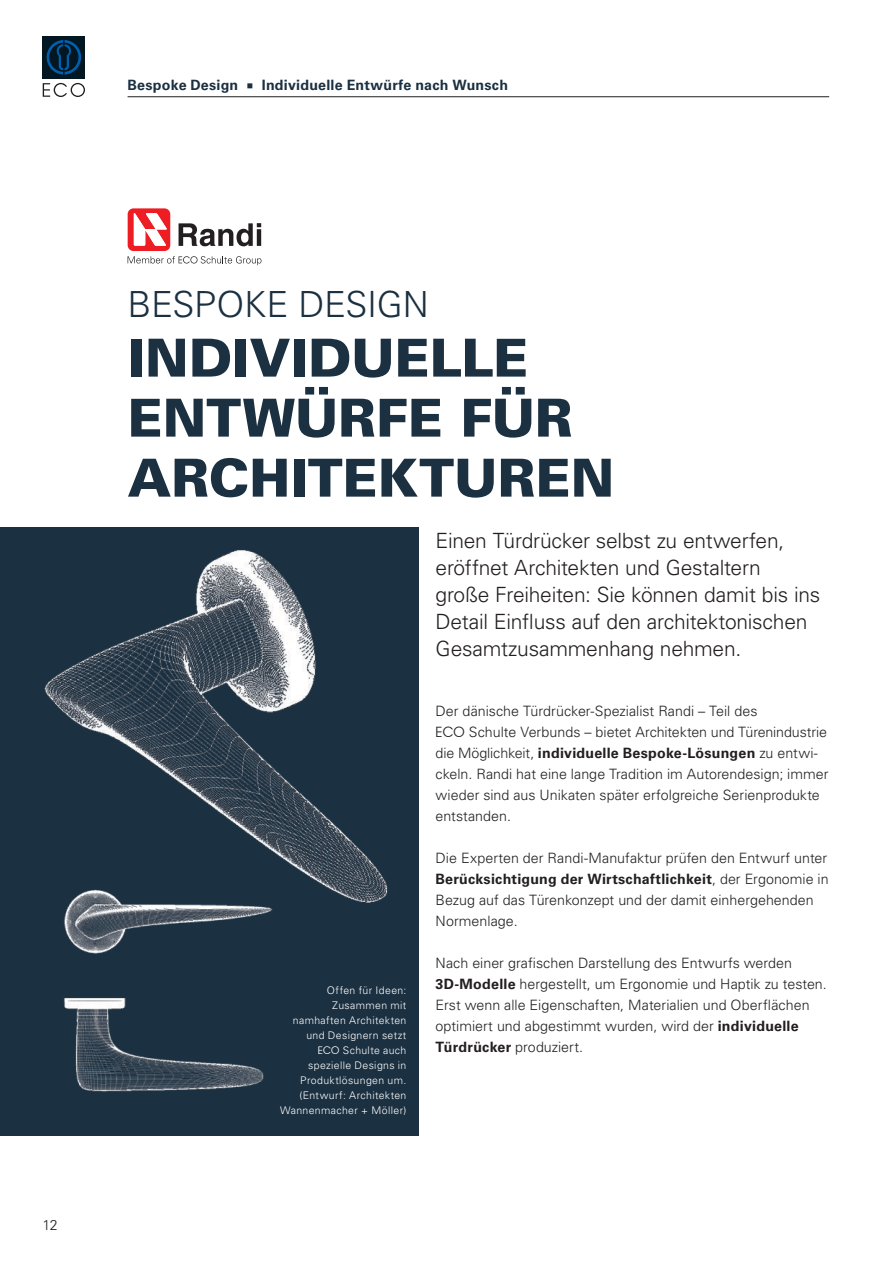
<style>
.page{position:relative;width:893px;height:1263px;background:#fff}
.page>*{position:absolute;margin:0;border:0;box-sizing:border-box;transform-origin:0 0}
.t1{font:900 52.5px/60px "Univers LT Pro 75";color:#1b3041}
.t2{font:300 36px "Univers LT Pro 45";letter-spacing:-.005em;color:#1b3041}
.t3{font:300 21px/27px "Univers LT Pro 45";letter-spacing:-.01em;color:#231f20}
.t4{font:300 14.25px/21px "Univers LT Pro 45";color:#231f20}
.t5{font:700 14.25px "Univers LT Pro 65";letter-spacing:.015em;color:#231f20}
.t6{font:700 14.25px "Univers LT Pro 65";letter-spacing:.015em;color:#1b3041}
.t7{font:300 10.5px/15px "Univers LT Pro 45";letter-spacing:.035em;color:#fff;text-align:right}
.s1{font-family:"Avant Garde IT Cby BT";font-weight:400}
.s2{font-family:"Univers LT Pro 45";font-weight:300}
.s3{font-family:"Univers LT Pro 65";font-weight:700}
</style>
<div class="page">
<div style="left:0;top:527px;width:418px;height:608px;background:#1b3041"></div>
<img style="left:44px;top:550px;width:344px;height:353px">
<img style="left:62px;top:886px;width:214px;height:68px">
<img style="left:64px;top:998px;width:200px;height:94px">
<svg style="left:128px;top:208px;width:133px;height:57px"></svg>
<hr style="left:128px;top:96px;width:701px;height:1px;background:#231f20">
<div style="left:43px;top:36px;width:42px;height:42px;background:#031722"></div>
<svg style="left:47px;top:40px;width:34px;height:35px"></svg>
<svg style="left:43px;top:83px;width:42px;height:14px"></svg>
<p class="t6" style="left:128px;top:77px;width:382px">Bespoke Design ■ Individuelle Entwürfe nach Wunsch</p>
<p class="t4" style="left:43px;top:1214px;width:17px">12</p>
<h2 class="t2" style="left:128px;top:282px;width:303px">BESPOKE DESIGN</h2>
<h1 class="t1" style="left:128px;top:327px;width:488px">INDIVIDUELLE<br>ENTWÜRFE FÜR<br>ARCHITEKTUREN</h1>
<p class="t7" style="left:280px;top:983px;width:128px">Offen für Ideen:<br>Zusammen mit namhaften Architekten und Designern setzt<br><span class="s1">ECO</span> Schulte auch spezielle Designs in<br>Produktlösungen um. (Entwurf: Architekten<br>Wannenmacher + Möller)</p>
<h3 class="t3" style="left:436px;top:527px;width:386px">Einen Türdrücker selbst zu entwerfen, eröffnet Architekten und Gestaltern<br>große Freiheiten: Sie können damit bis ins Detail Einfluss auf den architektonischen Gesamtzusammenhang nehmen.</h3>
<p class="t4" style="left:436px;top:700px;width:393px">Der dänische Türdrücker-Spezialist Randi – Teil des<br><span class="s1">ECO</span> Schulte Verbunds – bietet Architekten und Türenindustrie</p>
<p class="t5" style="left:436px;top:744px;width:384px"><span class="s2">die Möglichkeit,</span> individuelle Bespoke-Lösungen <span class="s2">zu entwi-</span></p>
<p class="t4" style="left:436px;top:763px;width:394px">ckeln. Randi hat eine lange Tradition im Autorendesign; immer wieder sind aus Unikaten später erfolgreiche Serienprodukte entstanden.</p>
<p class="t4" style="left:436px;top:847px;width:393px">Die Experten der Randi-Manufaktur prüfen den Entwurf unter</p>
<p class="t5" style="left:436px;top:870px;width:395px">Berücksichtigung der Wirtschaftlichkeit<span class="s2">, der Ergonomie in</span></p>
<p class="t4" style="left:436px;top:889px;width:380px">Bezug auf das Türenkonzept und der damit einhergehenden<br>Normenlage.</p>
<p class="t4" style="left:436px;top:952px;width:390px">Nach einer grafischen Darstellung des Entwurfs werden <span class="s3">3D-Modelle</span> hergestellt, um Ergonomie und Haptik zu testen.<br>Erst wenn alle Eigenschaften, Materialien und Oberflächen optimiert und abgestimmt wurden, wird der <span class="s3">individuelle Türdrücker</span> produziert.</p>
</div>
